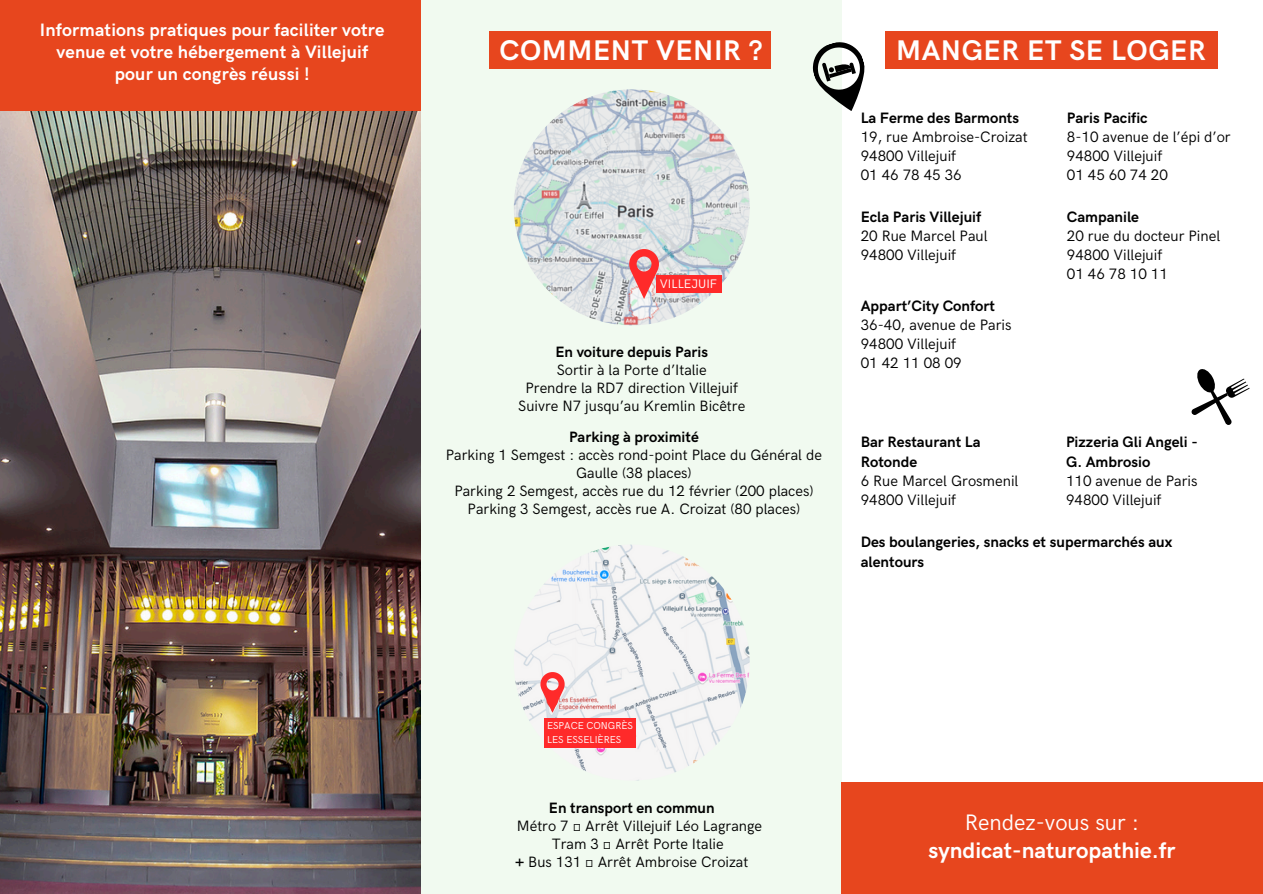
<style>
.page{position:relative;width:1263px;height:894px;background:#fff}
.page>*{position:absolute;margin:0;border:0;box-sizing:border-box;transform-origin:0 0}
.t1{font:700 28.5px "HK Grotesk";letter-spacing:.02em;color:#fff}
.t2{font:700 22.5px/28.2px "HK Grotesk";color:#fff;text-align:center}
.t3{font:700 18px/22px "HK Grotesk";letter-spacing:.01em;color:#fff;text-align:center}
.t4{font:15.15px/19.2px "HK Grotesk";color:#000}
.t5{font:700 15.15px/19.2px "HK Grotesk";color:#000}
.t6{font:15px/18px "HK Grotesk";color:#000;text-align:center}
.t7{font:700 15px "HK Grotesk";color:#000}
.t8{font:12.45px "HK Grotesk";color:#fff}
.t9{font:10.05px/14.1px "HK Grotesk";color:#fff}
.s1{font-weight:700}
.s2{font-weight:400}
</style>
<div class="page">
<div style="left:421px;top:0;width:421px;height:893px;background:#f1faf0"></div>
<img style="left:0;top:111px;width:421px;height:782px">
<div style="left:0;top:0;width:421px;height:111px;background:#e7461e"></div>
<div style="left:488px;top:32px;width:282px;height:37px;background:#e7461e"></div>
<div style="left:886px;top:32px;width:332px;height:37px;background:#e7461e"></div>
<img style="left:514px;top:89px;width:236px;height:236px;border-radius:50%">
<svg style="left:629px;top:249px;width:30px;height:50px"></svg>
<div style="left:656px;top:275px;width:66px;height:17px;background:#ff2a2a"></div>
<img style="left:514px;top:544px;width:236px;height:236px;border-radius:50%">
<svg style="left:540px;top:672px;width:25px;height:40px"></svg>
<div style="left:544px;top:733px;width:92px;height:14px;background:#ff2a2a"></div>
<div style="left:544px;top:718px;width:92px;height:14px;background:#ff2a2a"></div>
<svg style="left:1191px;top:369px;width:59px;height:56px"></svg>
<svg style="left:812px;top:42px;width:53px;height:69px"></svg>
<div style="left:840px;top:781px;width:423px;height:112px;background:#e7461e"></div>
<p class="t3" style="left:40px;top:20px;width:346px">Informations pratiques pour faciliter votre venue et votre hébergement à Villejuif pour un congrès réussi !</p>
<h5 class="t1" style="left:499px;top:35px;width:265px">COMMENT VENIR ?</h5>
<h5 class="t1" style="left:896px;top:35px;width:311px">MANGER ET SE LOGER</h5>
<p class="t8" style="left:660px;top:276px;width:59px">VILLEJUIF</p>
<p class="t6" style="left:518px;top:344px;width:229px"><span class="s1">En voiture depuis Paris<br></span>Sortir à la Porte d’Italie<br>Prendre la RD7 direction Villejuif<br>Suivre N7 jusqu’au Kremlin Bicêtre</p>
<h1 class="t6" style="left:446px;top:428px;width:377px"><span class="s1">Parking à proximité<br></span>Parking 1 Semgest : accès rond-point Place du Général de Gaulle (38 places)<br>Parking 2 Semgest, accès rue du 12 février (200 places)<br>Parking 3 Semgest, accès rue A. Croizat (80 places)</h1>
<p class="t4" style="left:861px;top:109px;width:169px"><span class="s1">La Ferme des Barmonts<br></span>19, rue Ambroise-Croizat<br>94800 Villejuif<br>01 46 78 45 36</p>
<h1 class="t4" style="left:1067px;top:109px;width:165px"><span class="s1">Paris Pacific<br></span>8-10 avenue de l’épi d’or<br>94800 Villejuif<br>01 45 60 74 20</h1>
<h5 class="t4" style="left:861px;top:207px;width:128px"><span class="s1">Ecla Paris Villejuif<br></span>20 Rue Marcel Paul<br>94800 Villejuif</h5>
<h5 class="t4" style="left:1067px;top:207px;width:155px"><span class="s1">Campanile<br></span>20 rue du docteur Pinel<br>94800 Villejuif<br>01 46 78 10 11</h5>
<h5 class="t4" style="left:861px;top:297px;width:152px"><span class="s1">Appart’City Confort<br></span>36-40, avenue de Paris<br>94800 Villejuif<br>01 42 11 08 09</h5>
<h5 class="t4" style="left:861px;top:433px;width:159px"><span class="s1">Bar Restaurant La<br>Rotonde<br></span>6 Rue Marcel Grosmenil<br>94800 Villejuif</h5>
<h5 class="t4" style="left:1066px;top:433px;width:133px"><span class="s1">Pizzeria Gli Angeli -<br>G. Ambrosio<br></span>110 avenue de Paris<br>94800 Villejuif</h5>
<p class="t5" style="left:861px;top:533px;width:313px">Des boulangeries, snacks et supermarchés aux alentours</p>
<p class="t9" style="left:547px;top:718px;width:87px">ESPACE CONGRÈS<br>LES ESSELIÈRES</p>
<p class="t7" style="left:549px;top:798px;width:167px">En transport en commun</p>
<p class="t6" style="left:517px;top:816px;width:247px">Métro 7 ⭢ Arrêt Villejuif Léo Lagrange</p>
<p class="t6" style="left:552px;top:834px;width:173px">Tram 3 ⭢ Arrêt Porte Italie</p>
<p class="t6" style="left:515px;top:852px;width:235px"><span class="s1">+</span> Bus 131 ⭢ Arrêt Ambroise Croizat</p>
<h5 class="t2" style="left:928px;top:808px;width:248px"><span class="s2">Rendez-vous sur : </span>syndicat-naturopathie.fr</h5>
</div>
